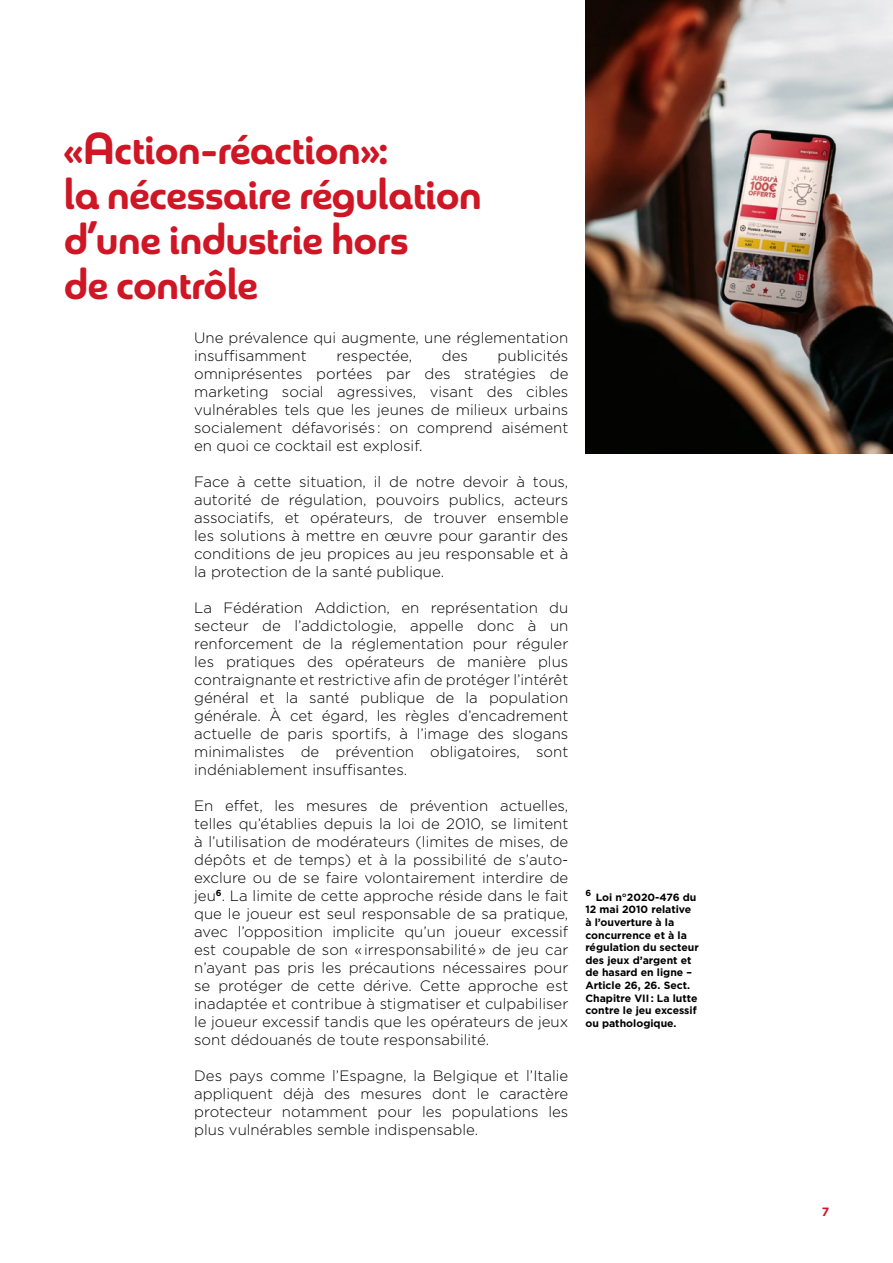
<style>
.page{position:relative;width:893px;height:1263px;background:#fff}
.page>*{position:absolute;margin:0;border:0;box-sizing:border-box;transform-origin:0 0}
.t1{font:45px/45px "Sangli Nor Bol";letter-spacing:-.02em;color:#ce1625}
.t2{font:300 15px/18px "Gotham";color:#000;text-align:justify}
.t3{font:700 12px "Gotham";color:#ce1625}
.t4{font:700 10.5px/12.6px "Gotham";color:#000}
.t5{font:700 8.7px "Gotham";color:#000}
</style>
<div class="page">
<img style="left:585px;top:0;width:308px;height:453px">
<h1 class="t1" style="left:64px;top:127px;width:420px">« Action-réaction » :<br>la nécessaire régulation d’une industrie hors<br>de contrôle</h1>
<p class="t2" style="left:194px;top:329px;width:376px">Une prévalence qui augmente, une réglementation insuffisamment</p>
<p class="t2" style="left:194px;top:347px;width:376px;text-indent:303px">publicités omniprésentes portées par des stratégies de marketing social agressives, visant des cibles vulnérables tels que les jeunes de milieux urbains socialement défavorisés : on comprend aisément en quoi ce cocktail est explosif.</p>
<p class="t2" style="left:194px;top:473px;width:376px">Face à cette situation, il de notre devoir à tous, autorité de régulation, pouvoirs publics, acteurs associatifs, et opérateurs, de trouver ensemble les solutions à mettre en œuvre pour garantir des conditions de jeu propices au jeu responsable et à la protection de la santé publique.</p>
<p class="t2" style="left:194px;top:599px;width:376px">La Fédération Addiction, en représentation du secteur de l’addictologie, appelle donc à un renforcement de la réglementation pour réguler les pratiques des opérateurs de manière plus contraignante et restrictive afin de protéger l’intérêt général et la santé publique de la population générale. À cet égard, les règles d’encadrement actuelle de paris sportifs, à l’image des slogans minimalistes de prévention obligatoires, sont indéniablement insuffisantes.</p>
<p class="t2" style="left:194px;top:797px;width:376px">En effet, les mesures de prévention actuelles, telles qu’établies depuis la loi de 2010, se limitent à l’utilisation de modérateurs (limites de mises, de dépôts et de temps) et à la possibilité de s’auto&shy;exclure ou de se faire volontairement interdire de jeu<sup>6</sup>. La limite de cette approche réside dans le fait que le joueur est seul responsable de sa pratique, avec l’opposition implicite qu’un joueur excessif est coupable de son « irresponsabilité » de jeu car n’ayant pas pris les précautions nécessaires pour se protéger de cette dérive. Cette approche est inadaptée et contribue à stigmatiser et culpabiliser le joueur excessif tandis que les opérateurs de jeux sont dédouanés de toute responsabilité.</p>
<p class="t2" style="left:194px;top:1067px;width:376px">Des pays comme l’Espagne, la Belgique et l’Italie appliquent déjà des mesures dont le caractère protecteur notamment pour les populations les plus vulnérables semble indispensable.</p>
<p class="t2" style="left:336px;top:347px;width:77px">respectée,</p>
<p class="t2" style="left:442px;top:347px;width:28px">des</p>
<p class="t5" style="left:585px;top:887px;width:7px">6</p>
<p class="t4" style="left:585px;top:891px;width:115px;text-indent:10px">Loi n°2020-476 du<br>12 mai 2010 relative à l’ouverture à la concurrence et à la régulation du secteur des jeux d’argent et de hasard en ligne –<br>Article 26, 26. Sect.<br>Chapitre VII : La lutte contre le jeu excessif ou pathologique.</p>
<p class="t3" style="left:822px;top:1204px;width:9px">7</p>
</div>
